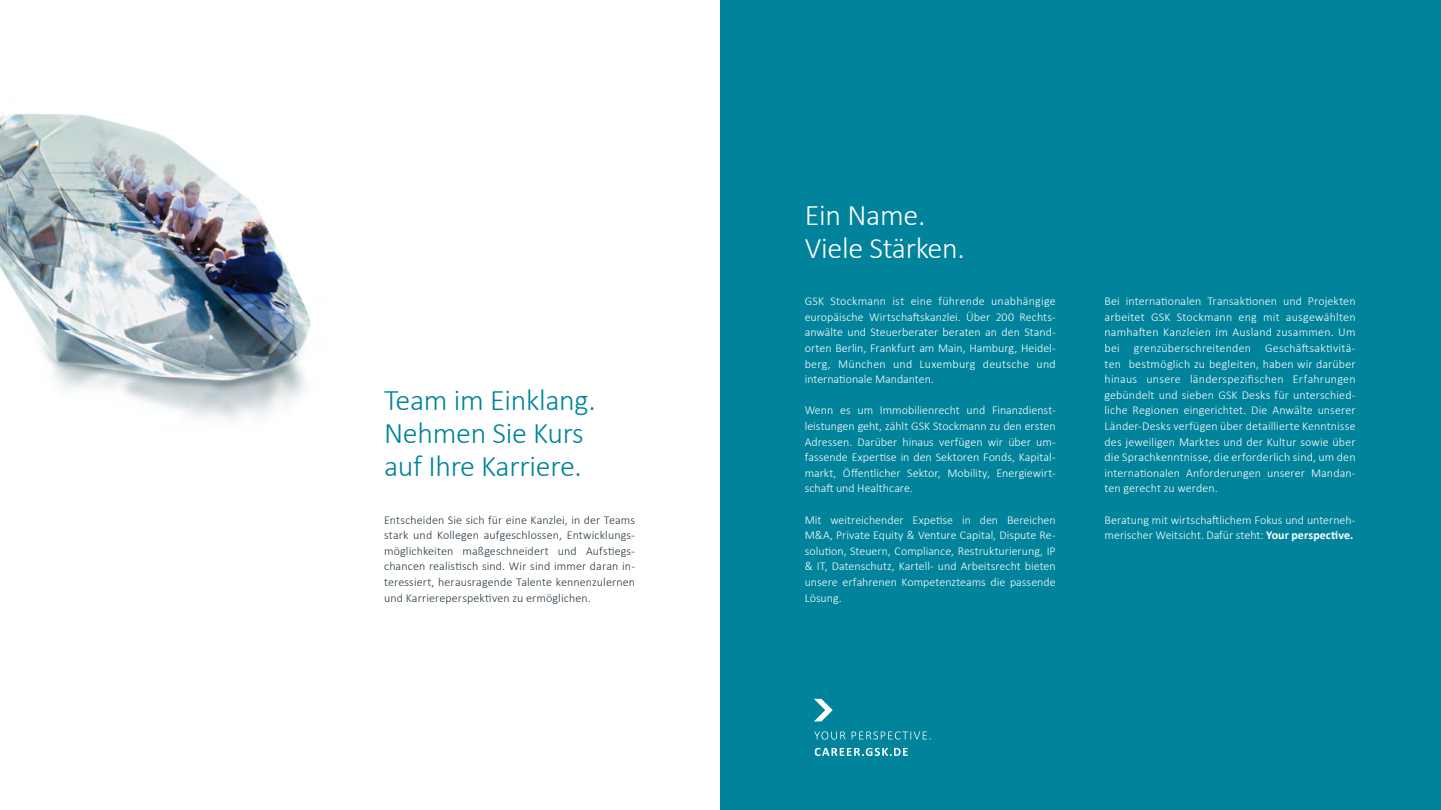
<style>
.page{position:relative;width:1441px;height:810px;background:#fff}
.page>*{position:absolute;margin:0;border:0;box-sizing:border-box;transform-origin:0 0}
.Headline{font:300 30px "Calibri";letter-spacing:-.01em;color:#00839b}
.Headline-2{font:300 30px/33px "Calibri";letter-spacing:-.01em;color:#fff}
.Fließtext_weiss{font:300 12px/15.6px "Calibri";color:#fff;text-align:justify}
.Fließtext_aspahlt{font:300 12px/15.6px "Calibri";letter-spacing:.01em;color:#263943;text-align:justify}
.s1{font-weight:700}
</style>
<div class="page">
<img style="left:0;top:113px;width:311px;height:306px">
<div style="left:720px;top:0;width:720px;height:810px;background:#00839b"></div>
<svg style="left:814px;top:699px;width:18px;height:22px"></svg>
<svg style="left:814px;top:731px;width:31px;height:9px"></svg>
<svg style="left:851px;top:731px;width:79px;height:9px"></svg>
<svg style="left:814px;top:748px;width:93px;height:8px"></svg>
<p class="Headline" style="left:384px;top:382px;width:213px">Team im Einklang.</p>
<p class="Headline" style="left:384px;top:415px;width:201px">Nehmen Sie Kurs</p>
<p class="Headline" style="left:384px;top:448px;width:199px">auf Ihre Karriere.</p>
<p class="Fließtext_aspahlt" style="left:384px;top:511px;width:252px">Entscheiden Sie sich für eine Kanzlei, in der Teams stark und Kollegen aufgeschlossen, Entwicklungs&shy;möglichkeiten maßgeschneidert und Aufstiegs&shy;chancen realistisch sind. Wir sind immer daran in&shy;teressiert, herausragende Talente kennenzulernen und Karriereperspektiven zu ermöglichen.</p>
<p class="Headline-2" style="left:804px;top:197px;width:161px">Ein Name.<br>Viele Stärken.</p>
<p class="Fließtext_weiss" style="left:804px;top:293px;width:252px">GSK Stockmann ist eine führende unabhängige europäische Wirtschaftskanzlei. Über 200 Rechts&shy;anwälte und Steuerberater beraten an den Stand&shy;orten Berlin, Frankfurt am Main, Hamburg, Heidel&shy;berg, München und Luxemburg deutsche und internationale Mandanten.</p>
<p class="Fließtext_weiss" style="left:804px;top:402px;width:252px">Wenn es um Immobilienrecht und Finanzdienst&shy;leistungen geht, zählt GSK Stockmann zu den ersten Adressen. Darüber hinaus verfügen wir über um&shy;fassende Expertise in den Sektoren Fonds, Kapital&shy;markt, Öffentlicher Sektor, Mobility, Energiewirt&shy;schaft und Healthcare.</p>
<p class="Fließtext_weiss" style="left:804px;top:511px;width:252px">Mit weitreichender Expetise in den Bereichen M&amp;A, Private Equity &amp; Venture Capital, Dispute Re&shy;solution, Steuern, Compliance, Restrukturierung, IP &amp; IT, Datenschutz, Kartell- und Arbeitsrecht bieten unsere erfahrenen Kompetenzteams die passende Lösung.</p>
<p class="Fließtext_weiss" style="left:1104px;top:293px;width:252px">Bei internationalen Transaktionen und Projekten arbeitet GSK Stockmann eng mit ausgewählten namhaften Kanzleien im Ausland zusammen. Um bei grenzüberschreitenden Geschäftsaktivitä&shy;ten bestmöglich zu begleiten, haben wir darüber hinaus unsere länderspezifischen Erfahrungen gebündelt und sieben GSK Desks für unterschied&shy;liche Regionen eingerichtet. Die Anwälte unserer Länder-Desks verfügen über detaillierte Kenntnisse des jeweiligen Marktes und der Kultur sowie über die Sprachkenntnisse, die erforderlich sind, um den internationalen Anforderungen unserer Mandan&shy;ten gerecht zu werden.</p>
<p class="Fließtext_weiss" style="left:1104px;top:511px;width:252px">Beratung mit wirtschaftlichem Fokus und unterneh&shy;merischer Weitsicht. Dafür steht: <span class="s1">Your perspective.</span></p>
</div>
